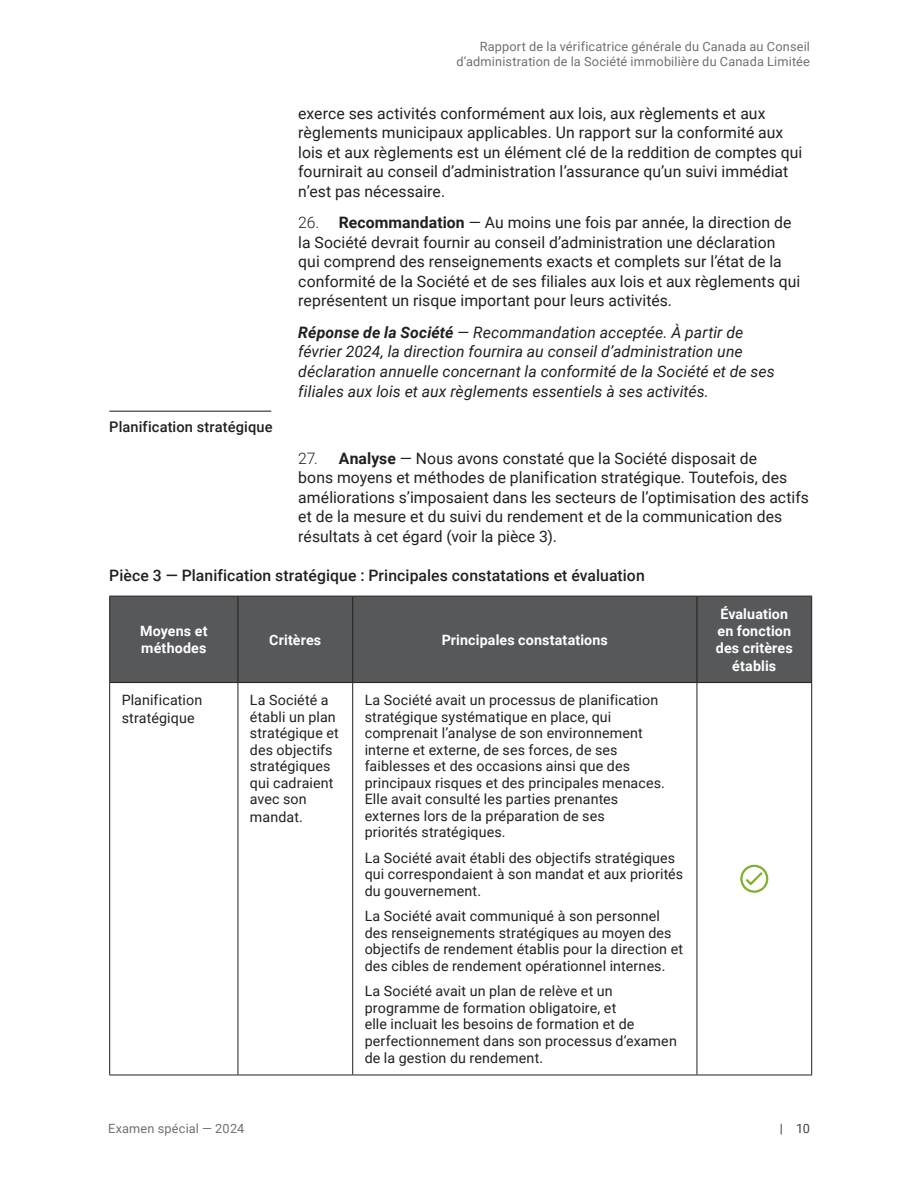
<style>
.page{position:relative;width:918px;height:1188px;background:#fff}
.page>*{position:absolute;margin:0;border:0;box-sizing:border-box;transform-origin:0 0}
.t1{font:15.75px/19.5px "Roboto";letter-spacing:.005em;color:#231f20}
.t2{font:italic 15.75px/19.8px "Roboto";letter-spacing:.005em;color:#231f20}
.t3{font:500 15.75px "Roboto";letter-spacing:.005em;color:#231f20}
.t4{font:500 14.7px "Roboto";letter-spacing:.01em;color:#231f20}
.t5{font:14.25px/16.5px "Roboto";letter-spacing:.01em;color:#231f20}
.t6{font:700 14.25px/17.2px "Roboto";letter-spacing:.01em;color:#fff}
.t7{font:12.75px/15.8px "Roboto";letter-spacing:.015em;color:#707071;text-align:right}
.t8{font:12.75px "Roboto";color:#414042}
.s1{font-weight:300}
.s2{font-weight:700}
</style>
<div class="page">
<hr style="left:109px;top:410px;width:162px;height:2px;background:#636366">
<div style="left:110px;top:597px;width:701px;height:85px;background:#57585a"></div>
<hr style="left:109px;top:596px;width:129px;height:1px;background:#231f20">
<hr style="left:109px;top:596px;width:1px;height:86px;background:#231f20">
<hr style="left:238px;top:596px;width:115px;height:1px;background:#231f20">
<hr style="left:238px;top:596px;width:1px;height:86px;background:#231f20">
<hr style="left:353px;top:596px;width:344px;height:1px;background:#231f20">
<hr style="left:352px;top:596px;width:1px;height:86px;background:#231f20">
<hr style="left:697px;top:596px;width:115px;height:1px;background:#231f20">
<hr style="left:697px;top:596px;width:1px;height:86px;background:#231f20">
<hr style="left:811px;top:596px;width:1px;height:86px;background:#231f20">
<hr style="left:109px;top:682px;width:129px;height:1px;background:#231f20">
<hr style="left:109px;top:683px;width:1px;height:392px;background:#231f20">
<hr style="left:238px;top:682px;width:115px;height:1px;background:#231f20">
<hr style="left:238px;top:683px;width:1px;height:392px;background:#231f20">
<hr style="left:353px;top:682px;width:344px;height:1px;background:#231f20">
<hr style="left:352px;top:683px;width:1px;height:392px;background:#231f20">
<hr style="left:697px;top:682px;width:115px;height:1px;background:#231f20">
<hr style="left:697px;top:683px;width:1px;height:392px;background:#231f20">
<hr style="left:811px;top:683px;width:1px;height:392px;background:#231f20">
<hr style="left:109px;top:1075px;width:129px;height:1px;background:#231f20">
<hr style="left:238px;top:1075px;width:115px;height:1px;background:#231f20">
<hr style="left:353px;top:1075px;width:344px;height:1px;background:#231f20">
<hr style="left:697px;top:1075px;width:115px;height:1px;background:#231f20">
<svg style="left:740px;top:865px;width:29px;height:28px"></svg>
<p class="t7" style="left:456px;top:38px;width:355px">Rapport de la vérificatrice générale du Canada au Conseil d’administration de la Société immobilière du Canada Limitée</p>
<p class="t4" style="left:109px;top:417px;width:165px">Planification stratégique</p>
<p class="t1" style="left:298px;top:103px;width:506px">exerce ses activités conformément aux lois, aux règlements et aux règlements municipaux applicables. Un rapport sur la conformité aux lois et aux règlements est un élément clé de la reddition de comptes qui fournirait au conseil d’administration l’assurance qu’un suivi immédiat n’est pas nécessaire.</p>
<p class="t1" style="left:298px;top:212px;width:503px"><span class="s1">26.</span> <span class="s2">Recommandation</span> — Au moins une fois par année, la direction de la Société devrait fournir au conseil d’administration une déclaration qui comprend des renseignements exacts et complets sur l’état de la conformité de la Société et de ses filiales aux lois et aux règlements qui représentent un risque important pour leurs activités.</p>
<p class="t2" style="left:298px;top:322px;width:478px"><span class="s2">Réponse de la Société</span> — Recommandation acceptée. À partir de février 2024, la direction fournira au conseil d’administration une déclaration annuelle concernant la conformité de la Société et de ses filiales aux lois et aux règlements essentiels à ses activités.</p>
<p class="t1" style="left:298px;top:448px;width:512px"><span class="s1">27.</span> <span class="s2">Analyse</span> — Nous avons constaté que la Société disposait de<br>bons moyens et méthodes de planification stratégique. Toutefois, des améliorations s’imposaient dans les secteurs de l’optimisation des actifs et de la mesure et du suivi du rendement et de la communication des résultats à cet égard (voir la pièce 3).</p>
<p class="t3" style="left:109px;top:564px;width:537px">Pièce 3 — Planification stratégique : Principales constatations et évaluation</p>
<p class="t6" style="left:140px;top:622px;width:69px">Moyens et méthodes</p>
<p class="t6" style="left:269px;top:630px;width:54px">Critères</p>
<p class="t6" style="left:442px;top:630px;width:168px">Principales constatations</p>
<p class="t5" style="left:122px;top:691px;width:82px;line-height:17.2px">Planification stratégique</p>
<p class="t5" style="left:250px;top:691px;width:90px">La Société a établi un plan stratégique et des objectifs stratégiques qui cadraient avec son mandat.</p>
<p class="t5" style="left:365px;top:691px;width:302px">La Société avait un processus de planification stratégique systématique en place, qui comprenait l’analyse de son environnement interne et externe, de ses forces, de ses faiblesses et des occasions ainsi que des principaux risques et des principales menaces.<br>Elle avait consulté les parties prenantes externes lors de la préparation de ses<br>priorités stratégiques.</p>
<p class="t5" style="left:365px;top:849px;width:320px">La Société avait établi des objectifs stratégiques qui correspondaient à son mandat et aux priorités du gouvernement.</p>
<p class="t5" style="left:365px;top:907px;width:320px">La Société avait communiqué à son personnel des renseignements stratégiques au moyen des objectifs de rendement établis pour la direction et des cibles de rendement opérationnel internes.</p>
<p class="t5" style="left:365px;top:982px;width:314px">La Société avait un plan de relève et un programme de formation obligatoire, et<br>elle incluait les besoins de formation et de perfectionnement dans son processus d’examen de la gestion du rendement.</p>
<p class="t6" style="left:716px;top:605px;width:78px;text-align:center">Évaluation en fonction des critères établis</p>
<p class="t7" style="left:108px;top:1120px;width:138px">Examen spécial — 2024</p>
<p class="t8" style="left:780px;top:1120px;width:32px">| 10</p>
</div>
